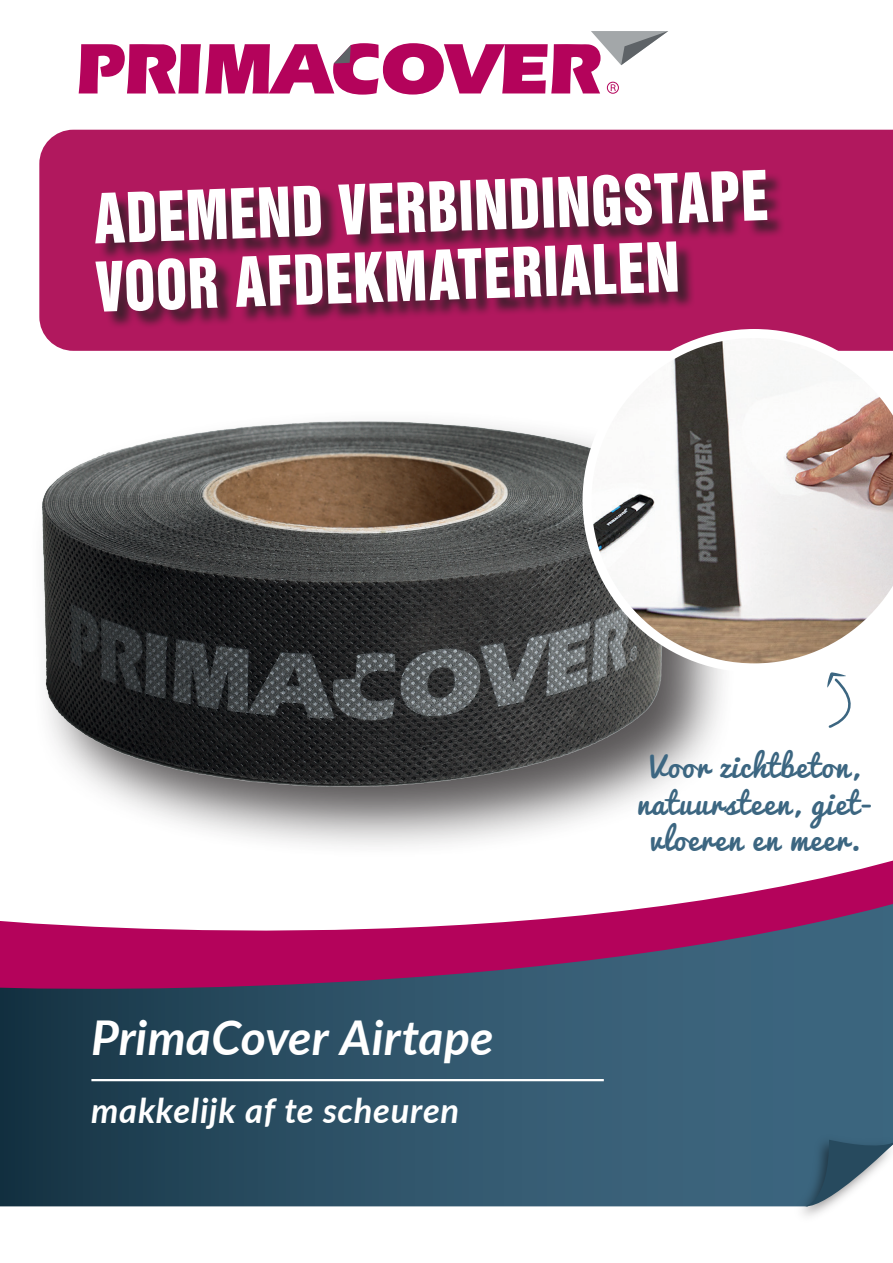
<style>
.page{position:relative;width:893px;height:1263px;background:#fff}
.page>*{position:absolute;margin:0;border:0;box-sizing:border-box;transform-origin:0 0}
.t1{font:62.7px/68.4px "Swiss 921 BT Regular A";color:#fff;scale:.89 1}
.t2{font:italic 700 48px "Lato";letter-spacing:.005em;color:#fff}
.t3{font:italic 700 34.5px "Lato";letter-spacing:.02em;color:#fff}
.t4{font:30px/36px "Pacifico";letter-spacing:.045em;color:#3c6681;text-align:center}
</style>
<div class="page">
<svg style="left:0;top:1010px;width:893px;height:196px;background:#2e5268"></svg>
<img style="left:786px;top:1130px;width:107px;height:86px">
<svg style="left:805px;top:1140px;width:88px;height:68px"></svg>
<svg style="left:79px;top:31px;width:589px;height:64px"></svg>
<svg style="left:0;top:860px;width:893px;height:150px;background:#70406f"></svg>
<div style="left:39px;top:130px;width:854px;height:199px;background:#b1185e"></div>
<hr style="left:91px;top:1079px;width:513px;height:2px;background:#fff">
<div style="left:98px;top:172px;width:688px;height:158px;background:#231f20;opacity:.75"></div>
<svg style="left:827px;top:672px;width:24px;height:56px"></svg>
<img style="left:0;top:237px;width:720px;height:711px">
<svg style="left:583px;top:329px;width:310px;height:343px"></svg>
<h1 class="t1" style="left:93px;top:184px;width:759px;rotate:-2deg">ADEMEND VERBINDINGSTAPE<br>VOOR AFDEKMATERIALEN</h1>
<h2 class="t2" style="left:91px;top:1002px;width:404px">PrimaCover Airtape</h2>
<p class="t3" style="left:91px;top:1085px;width:370px">makkelijk af te scheuren</p>
<p class="t4" style="left:637px;top:750px;width:237px">Voor zichtbeton, natuursteen, giet&shy;vloeren en meer.</p>
</div>
